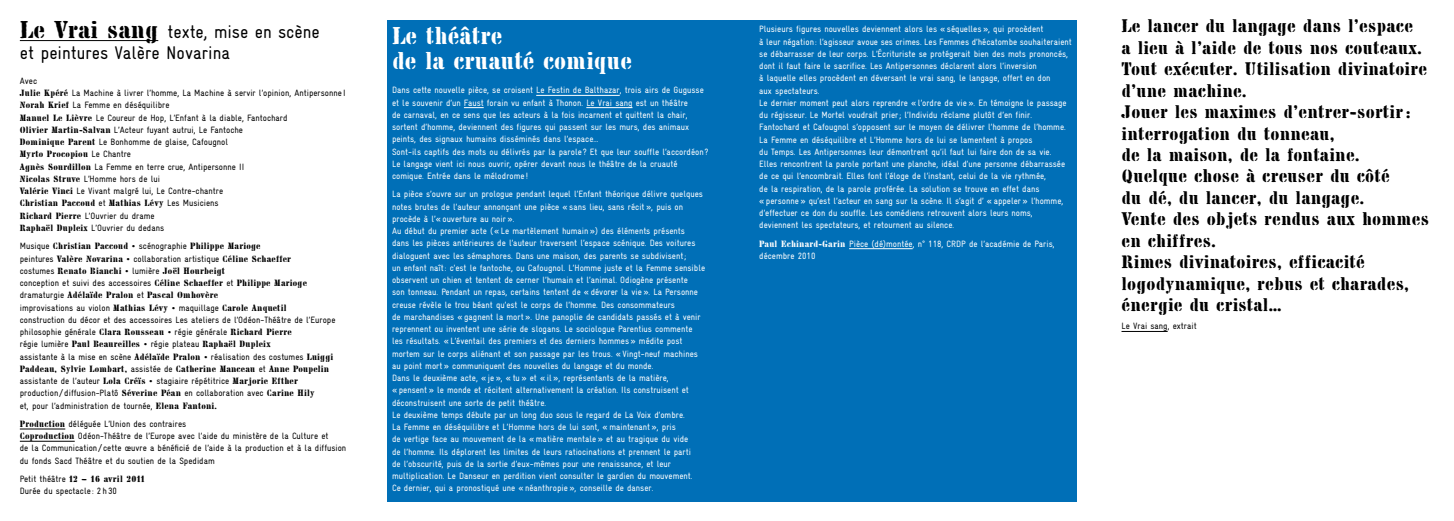
<style>
.page{position:relative;width:1454px;height:521px;background:#fff}
.page>*{position:absolute;margin:0;border:0;box-sizing:border-box;transform-origin:0 0}
.t1{font:24.5px/24.5px "Chaillot";color:#fff}
.t2{font:18.38px/21.4px "Chaillot";letter-spacing:.01em;color:#000}
.t3{font:18.38px/21.4px "Gravur Condensed";color:#000}
.t4{font:9.19px/12.2px "Gravur Condensed";color:#fff}
.t5{font:9.19px/12.2px "Gravur Condensed";color:#000}
.t6{font:9.19px "Chaillot";letter-spacing:.02em;color:#000}
.s1{font-family:"Chaillot";font-size:24.5px}
.s2{font-family:"Chaillot"}
.s3{font-family:"Gravur Condensed"}
</style>
<div class="page">
<div style="left:387px;top:20px;width:690px;height:481px;background:#006fb7"></div>
<hr style="left:20px;top:40px;width:138px;height:1px;background:#000">
<hr style="left:20px;top:429px;width:45px;height:1px;background:#000">
<hr style="left:20px;top:441px;width:55px;height:1px;background:#000">
<hr style="left:536px;top:95px;width:84px;height:1px;background:#fff">
<svg style="left:464px;top:107px;width:20px;height:1px"></svg>
<hr style="left:586px;top:107px;width:46px;height:1px;background:#fff">
<hr style="left:1121px;top:331px;width:46px;height:1px;background:#000">
<hr style="left:849px;top:248px;width:63px;height:1px;background:#fff">
<h2 class="t3" style="left:20px;top:21px;width:301px"><span class="s1">Le Vrai sang</span> texte, mise en scène et peintures Valère Novarina</h2>
<p class="t5" style="left:20px;top:75px;width:327px">Avec<br><span class="s2">Julie Kpéré</span> La Machine à livrer l’homme, La Machine à servir l’opinion, Antipersonne I <span class="s2">Norah Krief</span> La Femme en déséquilibre<br><span class="s2">Manuel Le Lièvre</span> Le Coureur de Hop, L’Enfant à la diable, Fantochard<br><span class="s2">Olivier Martin-Salvan</span> L’Acteur fuyant autrui, Le Fantoche<br><span class="s2">Dominique Parent</span> Le Bonhomme de glaise, Cafougnol</p>
<p class="t6" style="left:20px;top:149px;width:113px">Myrto Procopiou <span class="s3">Le Chantre</span></p>
<p class="t5" style="left:20px;top:160px;width:226px"><span class="s2">Agnès Sourdillon</span> La Femme en terre crue, Antipersonne II<br><span class="s2">Nicolas Struve</span> L’Homme hors de lui<br><span class="s2">Valérie Vinci</span> Le Vivant malgré lui, Le Contre-chantre</p>
<p class="t6" style="left:20px;top:198px;width:200px">Christian Paccoud <span class="s3">et</span> Mathias Lévy <span class="s3">Les Musiciens</span></p>
<p class="t5" style="left:20px;top:209px;width:146px"><span class="s2">Richard Pierre</span> L’Ouvrier du drame<br><span class="s2">Raphaël Dupleix</span> L’Ouvrier du dedans</p>
<p class="t6" style="left:20px;top:241px;width:242px"><span class="s3">Musique</span> Christian Paccoud • <span class="s3">scénographie</span> Philippe Marioge</p>
<p class="t5" style="left:20px;top:252px;width:273px">peintures <span class="s2">Valère Novarina •</span> collaboration artistique <span class="s2">Céline Schaeffer</span></p>
<p class="t6" style="left:20px;top:265px;width:207px"><span class="s3">costumes</span> Renato Bianchi • <span class="s3">lumière</span> Joël Hourbeigt</p>
<p class="t5" style="left:20px;top:277px;width:289px">conception et suivi des accessoires <span class="s2">Céline Schaeffer</span> et <span class="s2">Philippe Marioge</span></p>
<p class="t6" style="left:20px;top:290px;width:200px"><span class="s3">dramaturgie</span> Adélaïde Pralon <span class="s3">et</span> Pascal Omhovère</p>
<p class="t5" style="left:20px;top:301px;width:317px">improvisations au violon <span class="s2">Mathias Lévy •</span> maquillage <span class="s2">Carole Anquetil<br></span>construction du décor et des accessoires Les ateliers de l’Odéon-Théâtre de l’Europe philosophie générale <span class="s2">Clara Rousseau •</span> régie générale <span class="s2">Richard Pierre</span></p>
<p class="t6" style="left:20px;top:339px;width:252px"><span class="s3">régie lumière</span> Paul Beaureilles • <span class="s3">régie plateau</span> Raphaël Dupleix</p>
<p class="t5" style="left:20px;top:350px;width:315px">assistante à la mise en scène <span class="s2">Adélaïde Pralon •</span> réalisation des costumes <span class="s2">Luiggi</span></p>
<p class="t6" style="left:20px;top:363px;width:311px">Paddeau, Sylvie Lombart, <span class="s3">assistée de</span> Catherine Manceau <span class="s3">et</span> Anne Poupelin</p>
<p class="t5" style="left:20px;top:375px;width:296px">assistante de l’auteur <span class="s2">Lola Créïs •</span> stagiaire répétitrice <span class="s2">Marjorie Efther </span>production / diffusion-Platô <span class="s2">Séverine Péan</span> en collaboration avec <span class="s2">Carine Hily </span>et, pour l’administration de tournée, <span class="s2">Elena Fantoni.</span></p>
<p class="t5" style="left:20px;top:418px;width:328px"><span class="s2">Production</span> déléguée L’Union des contraires<br><span class="s2">Coproduction</span> Odéon-Théâtre de l’Europe avec l’aide du ministère de la Culture et<br>de la Communication / cette œuvre a bénéficié de l’aide à la production et à la diffusion du fonds Sacd Théâtre et du soutien de la Spedidam</p>
<p class="t6" style="left:20px;top:473px;width:126px"><span class="s3">Petit théâtre</span> 12 — 16 avril 2011</p>
<p class="t5" style="left:20px;top:485px;width:98px">Durée du spectacle : 2 h 30</p>
<h1 class="t1" style="left:392px;top:24px;width:241px">Le théâtre<br>de la cruauté comique</h1>
<p class="t4" style="left:392px;top:84px;width:318px">Dans cette nouvelle pièce, se croisent Le Festin de Balthazar, trois airs de Gugusse et le souvenir d’un Faust forain vu enfant à Thonon. Le Vrai sang est un théâtre<br>de carnaval, en ce sens que les acteurs à la fois incarnent et quittent la chair, sortent d’homme, deviennent des figures qui passent sur les murs, des animaux peints, des signaux humains disséminés dans l’espace...<br>Sont-ils captifs des mots ou délivrés par la parole ? Et que leur souffle l’accordéon ?<br>Le langage vient ici nous ouvrir, opérer devant nous le théâtre de la cruauté comique. Entrée dans le mélodrome !</p>
<p class="t4" style="left:392px;top:188px;width:315px">La pièce s’ouvre sur un prologue pendant lequel l’Enfant théorique délivre quelques notes brutes de l’auteur annonçant une pièce «sans lieu, sans récit», puis on procède à l’«ouverture au noir».<br>Au début du premier acte («Le martèlement humain») des éléments présents<br>dans les pièces antérieures de l’auteur traversent l’espace scénique. Des voitures dialoguent avec les sémaphores. Dans une maison, des parents se subdivisent;<br>un enfant naît: c’est le fantoche, ou Cafougnol. L’Homme juste et la Femme sensible observent un chien et tentent de cerner l’humain et l’animal. Odiogène présente<br>son tonneau. Pendant un repas, certains tentent de «dévorer la vie». La Personne creuse révèle le trou béant qu’est le corps de l’homme. Des consommateurs<br>de marchandises «gagnent la mort». Une panoplie de candidats passés et à venir reprennent ou inventent une série de slogans. Le sociologue Parentius commente les résultats. «L’éventail des premiers et des derniers hommes» médite post mortem sur le corps aliénant et son passage par les trous. «Vingt-neuf machines au point mort» communiquent des nouvelles du langage et du monde.<br>Dans le deuxième acte, «je», «tu» et «il», représentants de la matière, «pensent» le monde et récitent alternativement la création. Ils construisent et déconstruisent une sorte de petit théâtre.<br>Le deuxième temps débute par un long duo sous le regard de La Voix d’ombre.<br>La Femme en déséquilibre et L’Homme hors de lui sont, «maintenant», pris<br>de vertige face au mouvement de la «matière mentale» et au tragique du vide<br>de l’homme. Ils déplorent les limites de leurs ratiocinations et prennent le parti<br>de l’obscurité, puis de la sortie d’eux-mêmes pour une renaissance, et leur multiplication. Le Danseur en perdition vient consulter le gardien du mouvement.<br>Ce dernier, qui a pronostiqué une «néanthropie», conseille de danser.</p>
<p class="t4" style="left:759px;top:23px;width:314px">Plusieurs figures nouvelles deviennent alors les «séquelles», qui procèdent<br>à leur négation : l’agisseur avoue ses crimes. Les Femmes d’hécatombe souhaiteraient se débarrasser de leur corps. L’Écrituriste se protégerait bien des mots prononcés, dont il faut faire le sacrifice. Les Antipersonnes déclarent alors l’inversion<br>à laquelle elles procèdent en déversant le vrai sang, le langage, offert en don<br>aux spectateurs.<br>Le dernier moment peut alors reprendre «l’ordre de vie». En témoigne le passage du régisseur. Le Mortel voudrait prier; l’Individu réclame plutôt d’en finir.<br>Fantochard et Cafougnol s’opposent sur le moyen de délivrer l’homme de l’homme.<br>La Femme en déséquilibre et L’Homme hors de lui se lamentent à propos<br>du Temps. Les Antipersonnes leur démontrent qu’il faut lui faire don de sa vie.<br>Elles rencontrent la parole portant une planche, idéal d’une personne débarrassée de ce qui l’encombrait. Elles font l’éloge de l’instant, celui de la vie rythmée,<br>de la respiration, de la parole proférée. La solution se trouve en effet dans «personne» qu’est l’acteur en sang sur la scène. Il s’agit d’ «appeler» l’homme, d’effectuer ce don du souffle. Les comédiens retrouvent alors leurs noms, deviennent les spectateurs, et retournent au silence.</p>
<p class="t4" style="left:759px;top:237px;width:297px"><span class="s2">Paul Echinard-Garin</span> Pièce (dé)montée, n° 118, CRDP de l’académie de Paris, décembre 2010</p>
<p class="t2" style="left:1121px;top:15px;width:309px">Le lancer du langage dans l’espace<br>a lieu à l’aide de tous nos couteaux.<br>Tout exécuter. Utilisation divinatoire d’une machine.<br>Jouer les maximes d’entrer-sortir : interrogation du tonneau,<br>de la maison, de la fontaine.<br>Quelque chose à creuser du côté<br>du dé, du lancer, du langage.<br>Vente des objets rendus aux hommes en chiffres.<br>Rimes divinatoires, efficacité logodynamique, rebus et charades, énergie du cristal…</p>
<p class="t5" style="left:1121px;top:320px;width:77px">Le Vrai sang, extrait</p>
</div>
